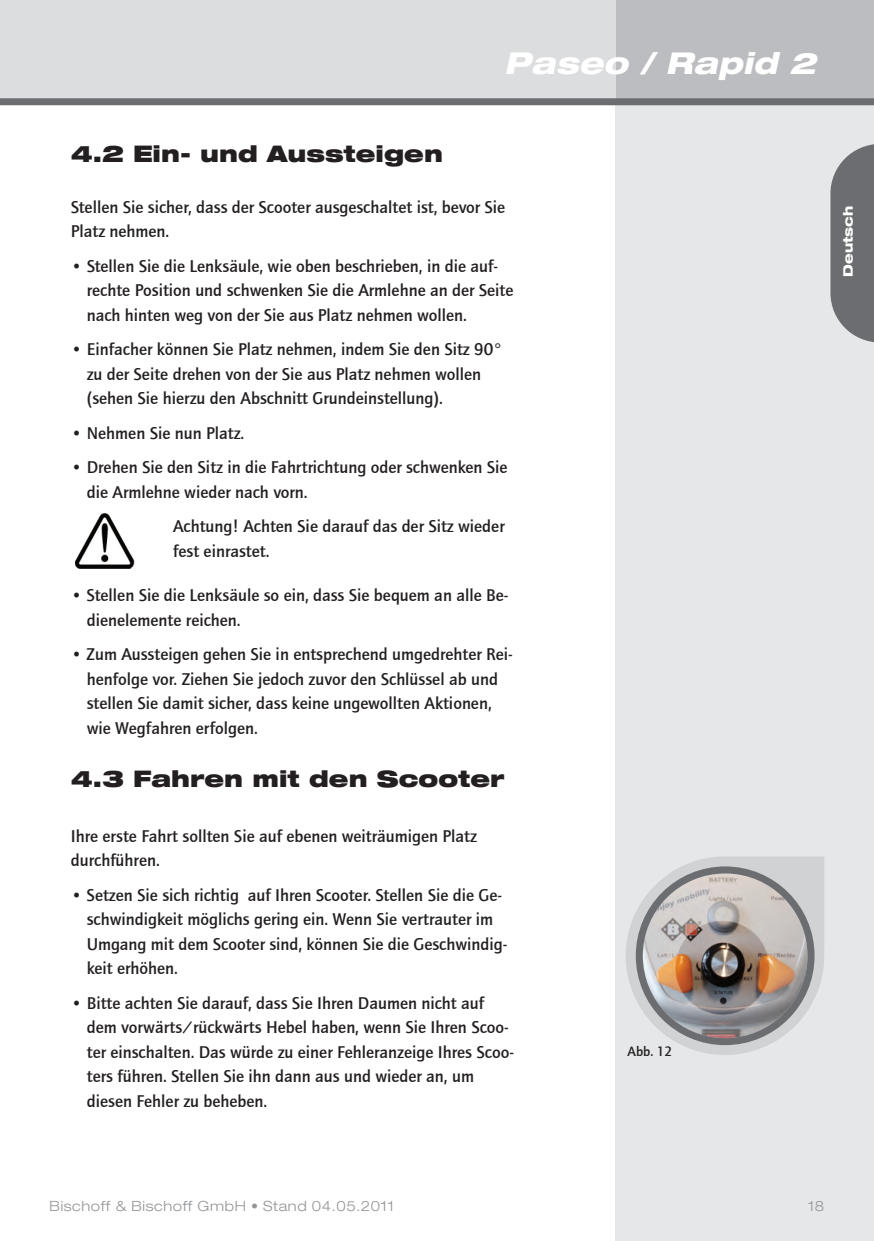
<style>
.page{position:relative;width:874px;height:1241px;background:#fff}
.page>*{position:absolute;margin:0;border:0;box-sizing:border-box;transform-origin:0 0}
.t1{font:800 29.93px "Helve Neu Hea Ext Obl";letter-spacing:.01em;color:#fff}
.t2{font:900 expanded 22.75px "Helvetica Neue";color:#231f20}
.t3{font:500 17.5px/24.5px "Quay Sans";color:#231f20}
.t4{font:300 14px "Helve Neu Lig Ext";letter-spacing:.045em;color:#939598}
.t5{font:500 14px "Quay Sans";color:#231f20}
.t6{font:800 13.12px "Helve Neu Hea Ext";color:#fff}
</style>
<div class="page">
<div style="left:615px;top:0;width:258px;height:1240px;background:#e6e7e9"></div>
<div style="left:615px;top:0;width:258px;height:102px;background:#bcbdc0"></div>
<svg style="left:830px;top:144px;width:43px;height:198px"></svg>
<svg style="left:626px;top:856px;width:198px;height:198px"></svg>
<div style="left:0;top:0;width:615px;height:102px;background:#dcdddf"></div>
<div style="left:0;top:98px;width:873px;height:7px;background:#6c6d70"></div>
<img style="left:75px;top:514px;width:60px;height:55px">
<h1 class="t1" style="left:504px;top:52px;width:313px">Paseo / Rapid 2</h1>
<h2 class="t2" style="left:71px;top:145px;width:373px">4.2 Ein- und Aussteigen</h2>
<p class="t3" style="left:71px;top:196px;width:436px">Stellen Sie sicher, dass der Scooter ausgeschaltet ist, bevor Sie<br>Platz nehmen.</p>
<p class="t3" style="left:87px;top:255px;width:428px;text-indent:-16px">• Stellen Sie die Lenksäule, wie oben beschrieben, in die auf&shy;rechte Position und schwenken Sie die Armlehne an der Seite nach hinten weg von der Sie aus Platz nehmen wollen.</p>
<p class="t3" style="left:87px;top:339px;width:416px;text-indent:-16px">• Einfacher können Sie Platz nehmen, indem Sie den Sitz 90° zu der Seite drehen von der Sie aus Platz nehmen wollen (sehen Sie hierzu den Abschnitt Grundeinstellung).</p>
<p class="t3" style="left:71px;top:422px;width:175px">• Nehmen Sie nun Platz.</p>
<p class="t3" style="left:87px;top:456px;width:422px;text-indent:-16px">• Drehen Sie den Sitz in die Fahrtrichtung oder schwenken Sie die Armlehne wieder nach vorn.</p>
<p class="t3" style="left:173px;top:515px;width:333px">Achtung! Achten Sie darauf das der Sitz wieder fest einrastet.</p>
<p class="t3" style="left:87px;top:584px;width:423px;text-indent:-16px">• Stellen Sie die Lenksäule so ein, dass Sie bequem an alle Be&shy;dienelemente reichen.</p>
<p class="t3" style="left:87px;top:643px;width:427px;text-indent:-16px">• Zum Aussteigen gehen Sie in entsprechend umgedrehter Rei&shy;henfolge vor. Ziehen Sie jedoch zuvor den Schlüssel ab und stellen Sie damit sicher, dass keine ungewollten Aktionen, wie Wegfahren erfolgen.</p>
<h2 class="t2" style="left:71px;top:770px;width:435px">4.3 Fahren mit den Scooter</h2>
<p class="t3" style="left:71px;top:825px;width:407px">Ihre erste Fahrt sollten Sie auf ebenen weiträumigen Platz durchführen.</p>
<p class="t3" style="left:87px;top:883px;width:422px;text-indent:-16px">• Setzen Sie sich richtig auf Ihren Scooter. Stellen Sie die Ge&shy;schwindigkeit möglichs gering ein. Wenn Sie vertrauter im Umgang mit dem Scooter sind, können Sie die Geschwindig&shy;keit erhöhen.</p>
<p class="t3" style="left:87px;top:991px;width:428px;text-indent:-16px">• Bitte achten Sie darauf, dass Sie Ihren Daumen nicht auf dem vorwärts/rückwärts Hebel haben, wenn Sie Ihren Scoo&shy;ter einschalten. Das würde zu einer Fehleranzeige Ihres Scoo&shy;ters führen. Stellen Sie ihn dann aus und wieder an, um diesen Fehler zu beheben.</p>
<p class="t5" style="left:627px;top:1045px;width:46px">Abb. 12</p>
<p class="t6" style="left:842px;top:277px;width:72px;rotate:-90deg">Deutsch</p>
<p class="t4" style="left:50px;top:1200px;width:346px">Bischoff &amp; Bischoff GmbH • Stand 04.05.2011</p>
<p class="t4" style="left:807px;top:1200px;width:18px">18</p>
</div>
